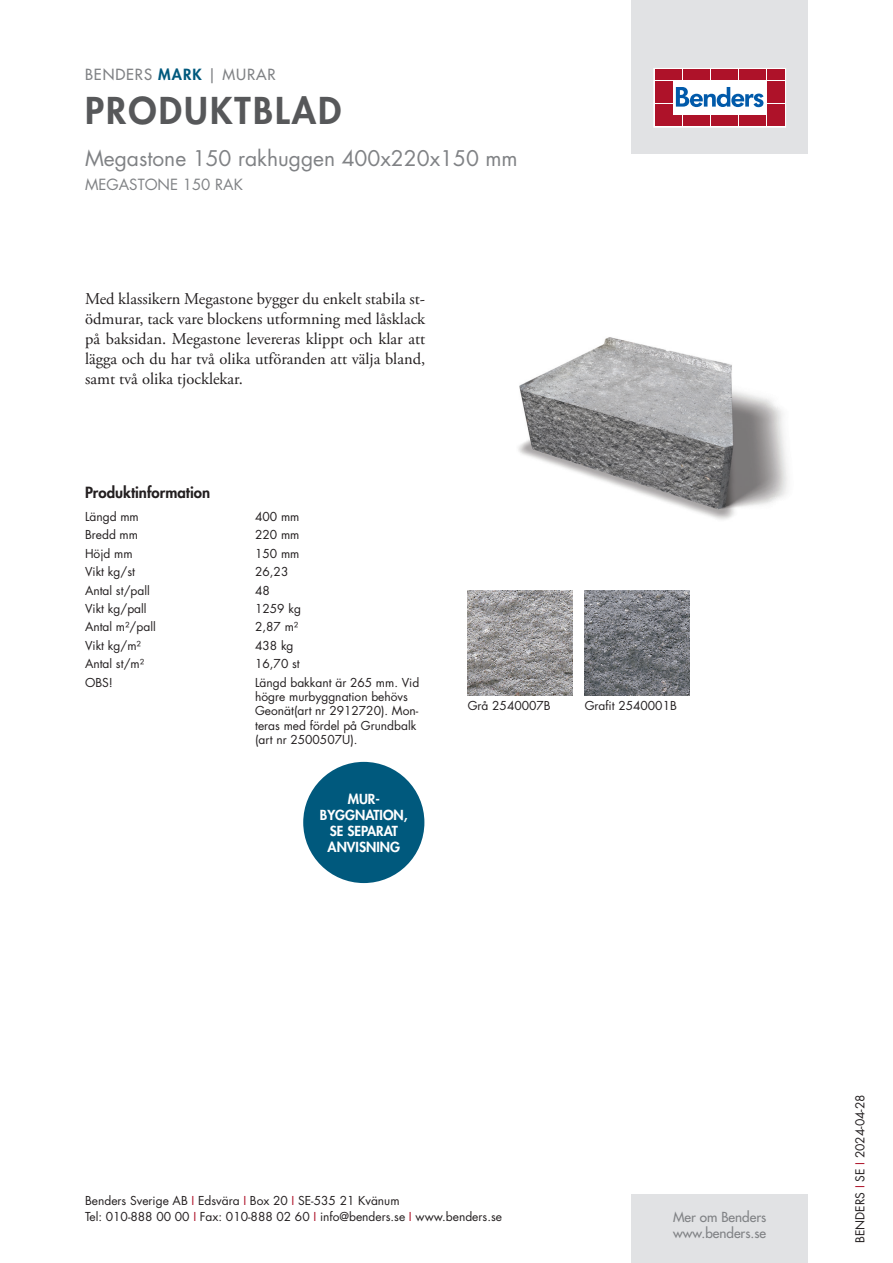
<style>
.page{position:relative;width:893px;height:1263px;background:#fff}
.page>*{position:absolute;margin:0;border:0;box-sizing:border-box;transform-origin:0 0}
.t1{font:800 36px "Futura Std";letter-spacing:.06em;color:#57585a}
.t2{font:21px "Futura Std";color:#808285}
.t3{font:16.5px/19.8px "Adobe Garamond Pro";color:#231f20;text-align:justify}
.t4{font:800 15px "Futura Std";color:#231f20}
.t5{font:500 15px "Futura Std";letter-spacing:.06em;color:#808285}
.t6{font:15px "Futura Std";color:#808285}
.t7{font:800 13.5px/16.2px "Futura Std";color:#fff;text-align:center}
.t8{font:500 13.5px/16.2px "Futura Std";color:#808285}
.t9{font:12px/14.4px "Futura Std";color:#231f20}
.s1{font-weight:800;color:#00597d}
.s2{color:#ae1229}
</style>
<div class="page">
<div style="left:631px;top:0;width:177px;height:153px;background:#e1e2e4"></div>
<div style="left:631px;top:1195px;width:177px;height:68px;background:#e1e2e4"></div>
<svg style="left:656px;top:70px;width:128px;height:55px;background:#ebc6cb"></svg>
<div style="left:654px;top:68px;width:132px;height:59px;border:1px solid #fff"></div>
<div style="left:655px;top:70px;width:8px;height:10px;background:#ae1229"></div>
<div style="left:664px;top:70px;width:8px;height:10px;background:#ae1229"></div>
<div style="left:655px;top:81px;width:8px;height:10px;background:#ae1229"></div>
<div style="left:664px;top:81px;width:8px;height:10px;background:#ae1229"></div>
<div style="left:655px;top:93px;width:8px;height:10px;background:#ae1229"></div>
<div style="left:664px;top:93px;width:8px;height:10px;background:#ae1229"></div>
<div style="left:655px;top:104px;width:8px;height:11px;background:#ae1229"></div>
<div style="left:664px;top:104px;width:8px;height:11px;background:#ae1229"></div>
<div style="left:655px;top:116px;width:8px;height:10px;background:#ae1229"></div>
<div style="left:664px;top:116px;width:8px;height:10px;background:#ae1229"></div>
<div style="left:674px;top:70px;width:8px;height:10px;background:#ae1229"></div>
<div style="left:683px;top:70px;width:8px;height:10px;background:#ae1229"></div>
<div style="left:692px;top:70px;width:8px;height:10px;background:#ae1229"></div>
<div style="left:702px;top:70px;width:8px;height:10px;background:#ae1229"></div>
<div style="left:711px;top:70px;width:8px;height:10px;background:#ae1229"></div>
<div style="left:720px;top:70px;width:8px;height:10px;background:#ae1229"></div>
<div style="left:730px;top:70px;width:8px;height:10px;background:#ae1229"></div>
<div style="left:739px;top:70px;width:8px;height:10px;background:#ae1229"></div>
<div style="left:748px;top:70px;width:8px;height:10px;background:#ae1229"></div>
<div style="left:758px;top:70px;width:8px;height:10px;background:#ae1229"></div>
<div style="left:674px;top:116px;width:8px;height:10px;background:#ae1229"></div>
<div style="left:683px;top:116px;width:8px;height:10px;background:#ae1229"></div>
<div style="left:692px;top:116px;width:8px;height:10px;background:#ae1229"></div>
<div style="left:702px;top:116px;width:8px;height:10px;background:#ae1229"></div>
<div style="left:711px;top:116px;width:8px;height:10px;background:#ae1229"></div>
<div style="left:720px;top:116px;width:8px;height:10px;background:#ae1229"></div>
<div style="left:730px;top:116px;width:8px;height:10px;background:#ae1229"></div>
<div style="left:739px;top:116px;width:8px;height:10px;background:#ae1229"></div>
<div style="left:748px;top:116px;width:8px;height:10px;background:#ae1229"></div>
<div style="left:758px;top:116px;width:8px;height:10px;background:#ae1229"></div>
<div style="left:767px;top:70px;width:8px;height:10px;background:#ae1229"></div>
<div style="left:776px;top:70px;width:8px;height:10px;background:#ae1229"></div>
<div style="left:767px;top:81px;width:8px;height:10px;background:#ae1229"></div>
<div style="left:776px;top:81px;width:8px;height:10px;background:#ae1229"></div>
<div style="left:767px;top:93px;width:8px;height:10px;background:#ae1229"></div>
<div style="left:776px;top:93px;width:8px;height:10px;background:#ae1229"></div>
<div style="left:767px;top:104px;width:8px;height:11px;background:#ae1229"></div>
<div style="left:776px;top:104px;width:8px;height:11px;background:#ae1229"></div>
<div style="left:767px;top:116px;width:8px;height:10px;background:#ae1229"></div>
<div style="left:776px;top:116px;width:8px;height:10px;background:#ae1229"></div>
<svg style="left:676px;top:87px;width:87px;height:20px;background:#8ab3d7"></svg>
<div style="left:303px;top:762px;width:121px;height:121px;background:#00597d;border-radius:50%"></div>
<img style="left:518px;top:337px;width:270px;height:183px">
<img style="left:468px;top:590px;width:105px;height:105px">
<img style="left:585px;top:590px;width:105px;height:105px">
<p class="t5" style="left:85px;top:65px;width:192px">BENDERS <span class="s1">MARK</span> | MURAR</p>
<h1 class="t1" style="left:85px;top:87px;width:258px">PRODUKTBLAD</h1>
<h2 class="t2" style="left:85px;top:144px;width:434px">Megastone 150 rakhuggen 400x220x150 mm</h2>
<p class="t6" style="left:85px;top:175px;width:159px">MEGASTONE 150 RAK</p>
<p class="t3" style="left:85px;top:290px;width:342px">Med klassikern Megastone bygger du enkelt stabila st&shy;ödmurar, tack vare blockens utformning med låsklack på baksidan. Megastone levereras klippt och klar att lägga och du har två olika utföranden att välja bland, samt två olika tjocklekar.</p>
<p class="t4" style="left:85px;top:483px;width:127px">Produktinformation</p>
<p class="t9" style="left:85px;top:509px;width:55px">Längd mm</p>
<p class="t9" style="left:255px;top:509px;width:46px">400 mm</p>
<p class="t9" style="left:85px;top:528px;width:55px">Bredd mm</p>
<p class="t9" style="left:255px;top:528px;width:46px">220 mm</p>
<p class="t9" style="left:85px;top:546px;width:49px">Höjd mm</p>
<p class="t9" style="left:255px;top:546px;width:46px">150 mm</p>
<p class="t9" style="left:85px;top:565px;width:51px">Vikt kg/st</p>
<p class="t9" style="left:255px;top:565px;width:35px">26,23</p>
<p class="t9" style="left:85px;top:583px;width:66px">Antal st/pall</p>
<p class="t9" style="left:255px;top:583px;width:16px">48</p>
<p class="t9" style="left:85px;top:601px;width:63px">Vikt kg/pall</p>
<p class="t9" style="left:255px;top:601px;width:47px">1259 kg</p>
<p class="t9" style="left:85px;top:620px;width:72px">Antal m²/pall</p>
<p class="t9" style="left:255px;top:620px;width:45px">2,87 m²</p>
<p class="t9" style="left:85px;top:638px;width:57px">Vikt kg/m²</p>
<p class="t9" style="left:255px;top:638px;width:40px">438 kg</p>
<p class="t9" style="left:85px;top:657px;width:61px">Antal st/m²</p>
<p class="t9" style="left:255px;top:657px;width:46px">16,70 st</p>
<p class="t9" style="left:85px;top:675px;width:29px">OBS!</p>
<p class="t9" style="left:255px;top:675px;width:166px">Längd bakkant är 265 mm. Vid högre murbyggnation behövs<br>Geonät(art nr 2912720). Mon&shy;teras med fördel på Grundbalk (art nr 2500507U).</p>
<p class="t7" style="left:320px;top:790px;width:89px">MUR-<br>BYGGNATION,<br>SE SEPARAT<br>ANVISNING</p>
<p class="t9" style="left:468px;top:698px;width:85px">Grå 2540007B</p>
<p class="t9" style="left:585px;top:698px;width:94px">Grafit 2540001B</p>
<p class="t9" style="left:85px;top:1192px;width:418px;line-height:16.5px">Benders Sverige AB <span class="s2">I</span> Edsvära <span class="s2">I</span> Box 20 <span class="s2">I</span> SE-535 21 Kvänum<br>Tel: 010-888 00 00 <span class="s2">I</span> Fax: 010-888 02 60 <span class="s2">I</span> info@benders.se <span class="s2">I</span> www.benders.se</p>
<p class="t8" style="left:673px;top:1209px;width:95px">Mer om Benders www.benders.se</p>
<p class="t9" style="left:853px;top:1243px;width:150px;rotate:-90deg">BENDERS <span class="s2">I</span> SE <span class="s2">I</span> 2024-04-28</p>
</div>
